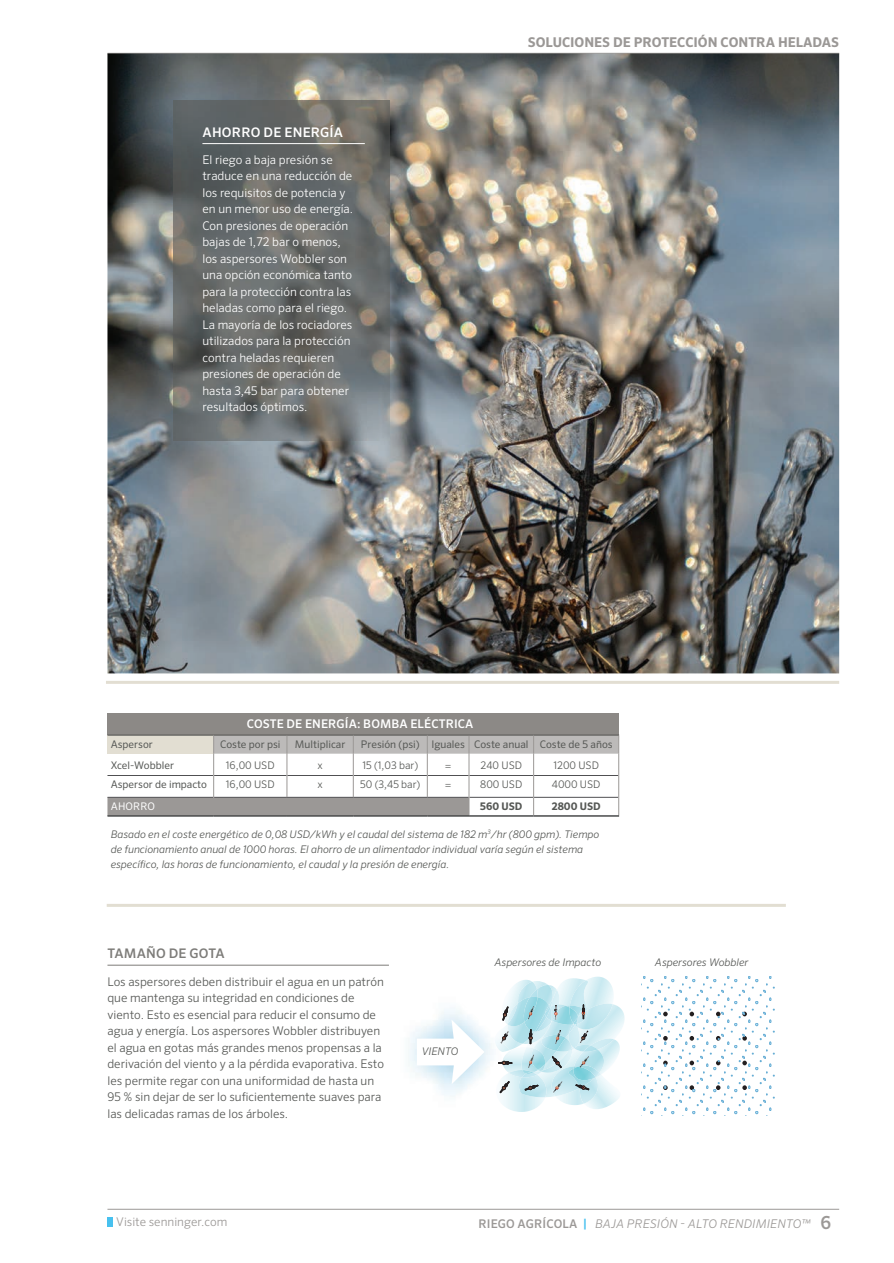
<style>
.page{position:relative;width:894px;height:1263px;background:#fff}
.page>*{position:absolute;margin:0;border:0;box-sizing:border-box;transform-origin:0 0}
.t1{font:500 18px "Sero Pro";color:#9b9896}
.t2{font:700 13.5px "Sero Pro";color:#9b9896}
.t3{font:500 13.2px "Sero Pro";letter-spacing:.015em;color:#fff}
.t4{font:500 13.2px "Sero Pro";letter-spacing:.01em;color:#7d7c79}
.t5{font:300 12px/16.5px "Sero Pro";color:#565855}
.t6{font:300 12px/16.5px "Sero Pro";color:#fff}
.t7{font:italic 300 12px "Sero Pro";letter-spacing:.01em;color:#9b9896}
.t8{font:500 12px "Sero Pro";letter-spacing:.01em;color:#fff}
.t9{font:300 12px "Sero Pro";color:#9b9896}
.t10{font:italic 300 10.5px/15px "Sero Pro";color:#565855}
.t11{font:10.5px "Sero Pro";color:#565855}
.t12{font:300 10.5px "Sero Pro";color:#565855}
.t13{font:700 10.5px "Sero Pro";color:#565855}
.t14{font:10.5px "Sero Pro";letter-spacing:.01em;color:#fff}
.s1{font-weight:500;font-style:normal}
.s2{font-weight:500;font-style:normal;color:#48c1ef}
</style>
<div class="page">
<div style="left:107px;top:1217px;width:6px;height:9px;background:#48c1ef"></div>
<hr style="left:107px;top:1209px;width:731px;height:1px;background:#9b9896">
<hr style="left:107px;top:53px;width:731px;height:1px;background:#9b9896">
<img style="left:107px;top:54px;width:731px;height:619px">
<svg style="left:416px;top:1019px;width:68px;height:65px"></svg>
<svg style="left:641px;top:977px;width:133px;height:138px"></svg>
<svg style="left:495px;top:977px;width:128px;height:135px"></svg>
<hr style="left:107px;top:965px;width:282px;height:1px;background:#7d7c79">
<div style="left:107px;top:713px;width:511px;height:22px;background:#8c8986"></div>
<hr style="left:107px;top:734px;width:106px;height:2px;background:#6c6b68">
<hr style="left:213px;top:734px;width:74px;height:2px;background:#6c6b68">
<hr style="left:287px;top:734px;width:66px;height:2px;background:#6c6b68">
<hr style="left:353px;top:734px;width:74px;height:2px;background:#6c6b68">
<hr style="left:427px;top:734px;width:41px;height:2px;background:#6c6b68">
<hr style="left:468px;top:734px;width:65px;height:2px;background:#6c6b68">
<hr style="left:533px;top:734px;width:85px;height:2px;background:#6c6b68">
<svg style="left:107px;top:735px;width:512px;height:81px"></svg>
<hr style="left:107px;top:815px;width:106px;height:2px;background:#494a4b">
<hr style="left:213px;top:815px;width:74px;height:2px;background:#494a4b">
<hr style="left:287px;top:815px;width:66px;height:2px;background:#494a4b">
<hr style="left:353px;top:815px;width:74px;height:2px;background:#494a4b">
<hr style="left:427px;top:815px;width:41px;height:2px;background:#494a4b">
<hr style="left:468px;top:815px;width:65px;height:2px;background:#494a4b">
<hr style="left:533px;top:815px;width:85px;height:2px;background:#494a4b">
<hr style="left:107px;top:904px;width:678px;height:3px;background:#e2ded2">
<hr style="left:106px;top:681px;width:732px;height:3px;background:#e2ded2">
<img style="left:173px;top:101px;width:216px;height:340px">
<hr style="left:202px;top:143px;width:162px;height:1px;background:#fff">
<p class="t3" style="left:202px;top:124px;width:142px">AHORRO DE ENERGÍA</p>
<p class="t6" style="left:202px;top:151px;width:152px">El riego a baja presión se traduce en una reducción de los requisitos de potencia y en un menor uso de energía.<br>Con presiones de operación bajas de 1,72 bar o menos, los aspersores Wobbler son una opción económica tanto para la protección contra las heladas como para el riego.<br>La mayoría de los rociadores utilizados para la protección contra heladas requieren presiones de operación de hasta 3,45 bar para obtener resultados óptimos.</p>
<p class="t2" style="left:527px;top:34px;width:313px">SOLUCIONES DE PROTECCIÓN CONTRA HELADAS</p>
<p class="t8" style="left:246px;top:717px;width:228px">COSTE DE ENERGÍA: BOMBA ELÉCTRICA</p>
<p class="t11" style="left:111px;top:738px;width:44px">Aspersor</p>
<p class="t11" style="left:220px;top:738px;width:62px">Coste por psi</p>
<p class="t11" style="left:295px;top:738px;width:52px">Multiplicar</p>
<p class="t11" style="left:361px;top:738px;width:253px">Presión (psi) Iguales Coste anual Coste de 5 años</p>
<p class="t11" style="left:111px;top:759px;width:65px">Xcel-Wobbler</p>
<p class="t12" style="left:226px;top:759px;width:50px">16,00 USD</p>
<p class="t12" style="left:317px;top:759px;width:7px">x</p>
<p class="t12" style="left:362px;top:759px;width:57px">15 (1,03 bar)</p>
<p class="t12" style="left:445px;top:759px;width:8px">=</p>
<p class="t12" style="left:480px;top:759px;width:43px">240 USD</p>
<p class="t12" style="left:553px;top:759px;width:47px">1200 USD</p>
<p class="t11" style="left:111px;top:778px;width:98px">Aspersor de impacto</p>
<p class="t12" style="left:226px;top:778px;width:50px">16,00 USD</p>
<p class="t12" style="left:317px;top:778px;width:7px">x</p>
<p class="t12" style="left:360px;top:778px;width:62px">50 (3,45 bar)</p>
<p class="t12" style="left:445px;top:778px;width:8px">=</p>
<p class="t12" style="left:480px;top:778px;width:44px">800 USD</p>
<p class="t12" style="left:551px;top:778px;width:50px">4000 USD</p>
<p class="t14" style="left:111px;top:800px;width:46px">AHORRO</p>
<p class="t13" style="left:480px;top:800px;width:44px">560 USD</p>
<p class="t13" style="left:551px;top:800px;width:50px">2800 USD</p>
<p class="t10" style="left:111px;top:826px;width:490px">Basado en el coste energético de 0,08 USD/kWh y el caudal del sistema de 182 m<sup>3</sup>/hr (800 gpm). Tiempo de funcionamiento anual de 1000 horas. El ahorro de un alimentador individual varía según el sistema específico, las horas de funcionamiento, el caudal y la presión de energía.</p>
<p class="t4" style="left:107px;top:946px;width:119px">TAMAÑO DE GOTA</p>
<p class="t5" style="left:107px;top:973px;width:278px">Los aspersores deben distribuir el agua en un patrón que mantenga su integridad en condiciones de viento. Esto es esencial para reducir el consumo de agua y energía. Los aspersores Wobbler distribuyen el agua en gotas más grandes menos propensas a la derivación del viento y a la pérdida evaporativa. Esto les permite regar con una uniformidad de hasta un 95 % sin dejar de ser lo suficientemente suaves para las delicadas ramas de los árboles.</p>
<p class="t10" style="left:421px;top:1044px;width:38px">VIENTO</p>
<p class="t10" style="left:494px;top:955px;width:108px">Aspersores de Impacto</p>
<p class="t10" style="left:654px;top:955px;width:95px">Aspersores Wobbler</p>
<p class="t9" style="left:116px;top:1214px;width:113px">Visite senninger.com</p>
<p class="t7" style="left:478px;top:1216px;width:333px"><span class="s1">RIEGO AGRÍCOLA</span> <span class="s2">|</span> BAJA PRESIÓN - ALTO RENDIMIENTO™</p>
<h1 class="t1" style="left:819px;top:1212px;width:12px">6</h1>
</div>
